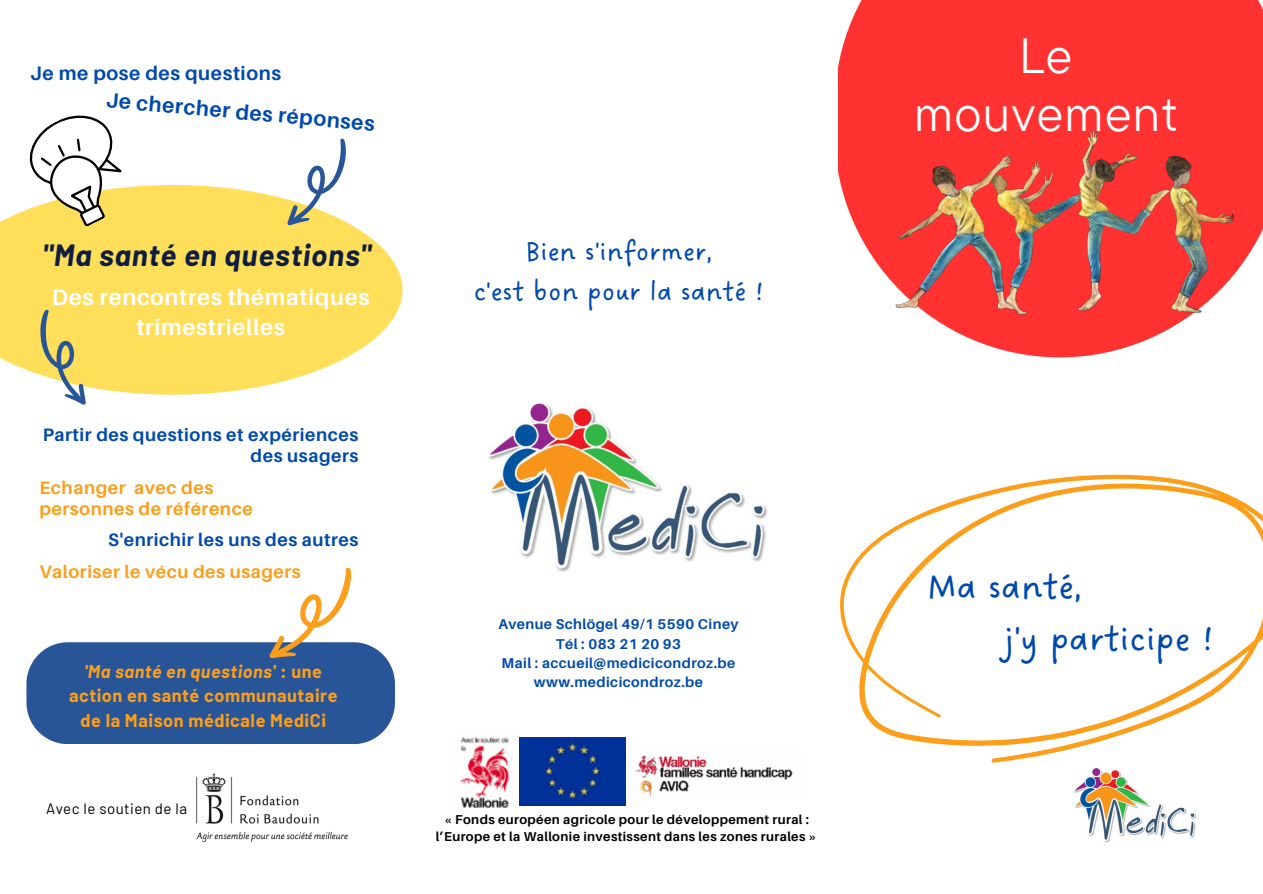
<style>
.page{position:relative;width:1263px;height:894px;background:#fff}
.page>*{position:absolute;margin:0;border:0;box-sizing:border-box;transform-origin:0 0}
.t1{font:49.2px/58.5px "TT Commons Pro";letter-spacing:.03em;color:#fff;text-align:center}
.t2{font:37.5px/51.8px "DO Sans Regular";color:#004aad}
.t3{font:italic 700 30px "Barlow";letter-spacing:.03em;color:#0e1d40}
.t4{font:28.5px/39.3px "DO Sans Regular";color:#004aad;text-align:center}
.t5{font:700 22.5px/30.3px "Aileron";letter-spacing:.03em;color:#fff;text-align:center}
.t6{font:700 21px "Aileron";color:#004aad}
.t7{font:700 19.5px "Aileron";letter-spacing:.03em;color:#004aad}
.t8{font:700 18px/24.8px "Barlow";letter-spacing:.03em;color:#fc9e19;text-align:center}
.t9{font:700 18px/21px "Aileron";letter-spacing:.03em;color:#004aad;text-align:right}
.t10{font:700 18px/21px "Aileron";letter-spacing:.03em;color:#fc9e19}
.t11{font:15px "Barlow";letter-spacing:.03em;color:#000}
.t12{font:700 14.25px/19.2px "Aileron";letter-spacing:.03em;color:#004aad;text-align:center}
.t13{font:700 12.9px "Aileron";letter-spacing:.03em;color:#000}
.s1{font-style:italic}
</style>
<div class="page">
<svg style="left:840px;top:357px;width:423px;height:406px"></svg>
<svg style="left:0;top:185px;width:403px;height:210px;background:#ffe271"></svg>
<svg style="left:18px;top:308px;width:94px;height:97px"></svg>
<svg style="left:274px;top:138px;width:84px;height:88px"></svg>
<svg style="left:18px;top:115px;width:110px;height:118px"></svg>
<img style="left:196px;top:773px;width:152px;height:70px">
<svg style="left:26px;top:568px;width:369px;height:176px"></svg>
<img style="left:1074px;top:768px;width:123px;height:75px">
<svg style="left:838px;top:0;width:425px;height:357px;fill:#ff3131"></svg>
<img style="left:488px;top:403px;width:280px;height:169px">
<img style="left:460px;top:737px;width:60px;height:72px">
<img style="left:520px;top:737px;width:106px;height:67px">
<img style="left:635px;top:755px;width:158px;height:42px">
<img style="left:887px;top:112px;width:346px;height:218px">
<h1 class="t7" style="left:30px;top:61px;width:252px">Je me pose des questions</h1>
<p class="t6" style="left:107px;top:87px;width:271px;rotate:5deg">Je chercher des réponses</p>
<h4 class="t3" style="left:43px;top:236px;width:330px">"Ma santé en questions"</h4>
<p class="t5" style="left:52px;top:281px;width:319px">Des rencontres thématiques trimestrielles</p>
<p class="t9" style="left:43px;top:424px;width:317px">Partir des questions et expériences des usagers</p>
<p class="t10" style="left:39px;top:476px;width:215px">Echanger avec des personnes de référence</p>
<h3 class="t9" style="left:108px;top:529px;width:252px">S'enrichir les uns des autres</h3>
<h5 class="t10" style="left:39px;top:560px;width:263px">Valoriser le vécu des usagers</h5>
<p class="t8" style="left:69px;top:658px;width:270px"><span class="s1">'Ma santé en questions'</span> : une action en santé communautaire de la Maison médicale MediCi</p>
<h2 class="t11" style="left:46px;top:799px;width:142px">Avec le soutien de la</h2>
<h6 class="t4" style="left:474px;top:233px;width:291px">Bien s'informer,<br>c'est bon pour la santé !</h6>
<p class="t12" style="left:498px;top:614px;width:242px">Avenue Schlögel 49/1 5590 Ciney</p>
<p class="t12" style="left:556px;top:633px;width:127px">Tél : 083 21 20 93</p>
<p class="t12" style="left:502px;top:652px;width:235px">Mail : accueil@medicicondroz.be www.medicicondroz.be</p>
<h6 class="t13" style="left:444px;top:811px;width:367px">« Fonds européen agricole pour le développement rural :</h6>
<p class="t13" style="left:436px;top:828px;width:382px">l’Europe et la Wallonie investissent dans les zones rurales »</p>
<p class="t1" style="left:914px;top:25px;width:265px">Le mouvement</p>
<h6 class="t2" style="left:1004px;top:562px;width:210px;text-indent:-77px">Ma santé,<br>j'y participe !</h6>
</div>
